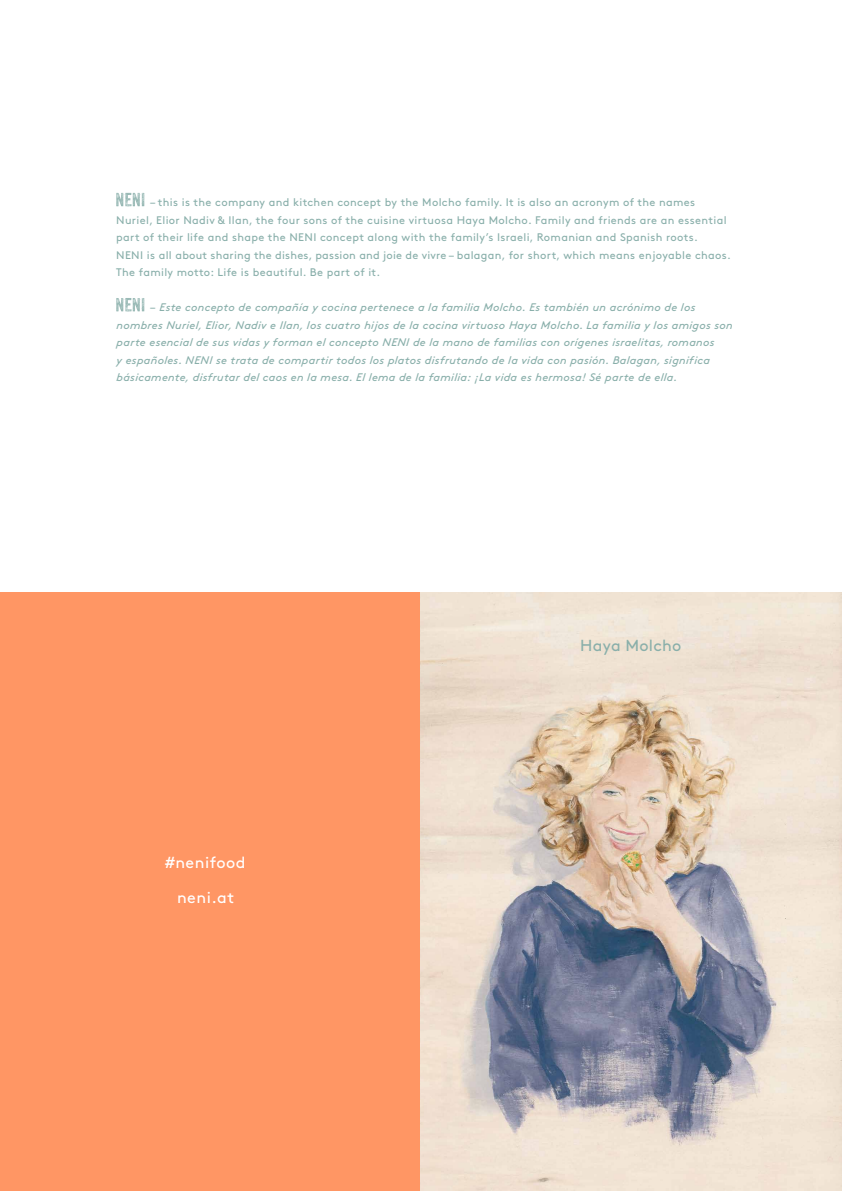
<style>
.page{position:relative;width:842px;height:1191px;background:#fff}
.page>*{position:absolute;margin:0;border:0;box-sizing:border-box;transform-origin:0 0}
.t1{font:16px/35px "Brown";letter-spacing:.03em;color:#fff;text-align:center}
.t2{font:16px "Brown";letter-spacing:.015em;color:#89afaa}
.t3{font:italic 11px/17.5px "Brown";letter-spacing:.025em;color:#89afaa}
.t4{font:11px/17.5px "Brown";letter-spacing:.03em;color:#89afaa}
.s1{font-style:normal}
</style>
<div class="page">
<img style="left:420px;top:592px;width:422px;height:599px">
<svg style="left:116px;top:193px;width:28px;height:13px"></svg>
<svg style="left:116px;top:298px;width:28px;height:13px"></svg>
<div style="left:0;top:592px;width:420px;height:599px;background:#ff9664"></div>
<p class="t4" style="left:116px;top:193px;width:616px;text-indent:34px">– this is the company and kitchen concept by the Molcho family. It is also an acronym of the names Nuriel, Elior Nadiv &amp; Ilan, the four sons of the cuisine virtuosa Haya Molcho. Family and friends are an essential part of their life and shape the NENI concept along with the family’s Israeli, Romanian and Spanish roots.<br>NENI is all about sharing the dishes, passion and joie de vivre – balagan, for short, which means enjoyable chaos.<br>The family motto: Life is beautiful. Be part of it.</p>
<p class="t3" style="left:116px;top:298px;width:619px;text-indent:34px"><span class="s1">–</span> Este concepto de comp añía y cocina p ertenece a la familia Molcho. Es también un acrónimo de los nombres Nuriel, Elior, Nadiv e Ilan, los cuatro hijos de la cocina virtuoso Haya Molcho. La familia y los amig os son p arte esencial de sus vidas y forman el concepto NENI de la mano de familias con orígenes israelitas, romanos<br>y esp añoles. NENI se trata de comp artir todos los platos disfrutando de la vida con p asión. Balag an, significa básicamente, disfrutar del caos en la mesa. El lema de la familia: ¡La vida es hermosa! Sé p arte de ella.</p>
<h1 class="t1" style="left:166px;top:844px;width:81px">#nenifood neni.at</h1>
<h1 class="t2" style="left:580px;top:633px;width:103px">Haya Molcho</h1>
</div>
